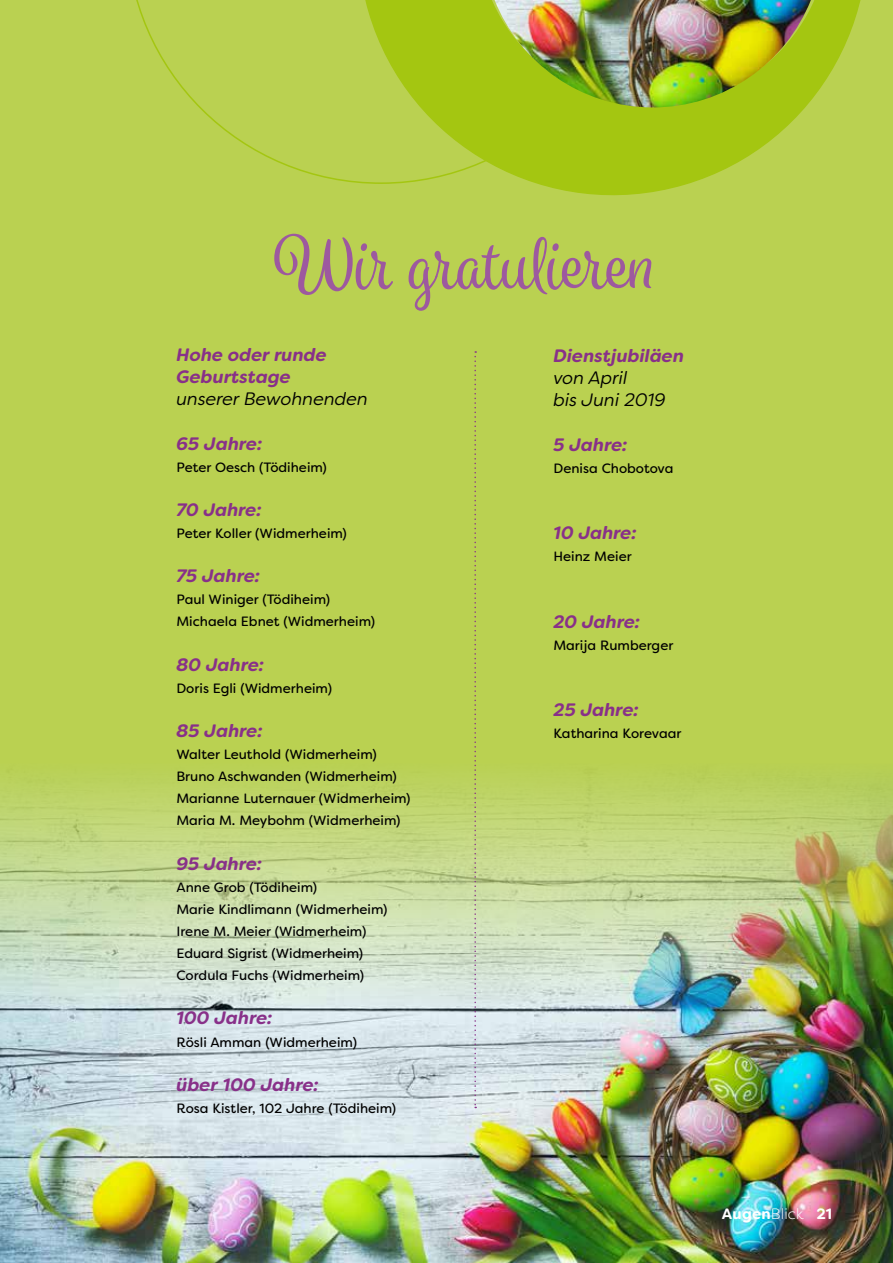
<style>
.page{position:relative;width:893px;height:1263px;background:#bad151}
.page>*{position:absolute;margin:0;border:0;box-sizing:border-box;transform-origin:0 0}
.t1{font:72px "Spumante";color:#9d599f}
.t2{font:italic 700 18px/22px "Filson Soft";letter-spacing:.005em;color:#883089}
.t3{font:italic 18px/22px "Filson Soft";color:#000}
.t4{font:700 15px "Filson Soft";letter-spacing:.015em;color:#fff}
.t5{font:13.5px/22px "Filson Soft";color:#000}
.s1{font-weight:300}
</style>
<div class="page">
<img style="left:0;top:776px;width:893px;height:487px">
<svg style="left:539px;top:0;width:322px;height:196px"></svg>
<svg style="left:136px;top:0;width:500px;height:184px"></svg>
<img style="left:495px;top:0;width:316px;height:107px">
<svg style="left:474px;top:351px;width:2px;height:757px"></svg>
<h1 class="t1" style="left:274px;top:221px;width:384px">Wir gratulieren</h1>
<h2 class="t2" style="left:176px;top:344px;width:152px">Hohe oder runde<br>Geburtstage</h2>
<h2 class="t3" style="left:176px;top:388px;width:193px">unserer Bewohnenden</h2>
<h2 class="t2" style="left:176px;top:432px;width:88px">65 Jahre:</h2>
<p class="t5" style="left:176px;top:456px;width:152px">Peter Oesch (Tödiheim)</p>
<h2 class="t2" style="left:176px;top:499px;width:87px">70 Jahre:</h2>
<p class="t5" style="left:176px;top:522px;width:172px">Peter Koller (Widmerheim)</p>
<h2 class="t2" style="left:176px;top:565px;width:85px">75 Jahre:</h2>
<p class="t5" style="left:176px;top:588px;width:200px">Paul Winiger (Tödiheim)<br>Michaela Ebnet (Widmerheim)</p>
<h2 class="t2" style="left:176px;top:653px;width:89px">80 Jahre:</h2>
<p class="t5" style="left:176px;top:677px;width:157px">Doris Egli (Widmerheim)</p>
<h2 class="t2" style="left:176px;top:720px;width:88px">85 Jahre:</h2>
<p class="t5" style="left:176px;top:743px;width:236px">Walter Leuthold (Widmerheim)<br>Bruno Aschwanden (Widmerheim)<br>Marianne Luternauer (Widmerheim)<br>Maria M. Meybohm (Widmerheim)</p>
<h2 class="t2" style="left:176px;top:852px;width:87px">95 Jahre:</h2>
<p class="t5" style="left:176px;top:876px;width:213px">Anne Grob (Tödiheim)<br>Marie Kindlimann (Widmerheim)<br>Irene M. Meier (Widmerheim)<br>Eduard Sigrist (Widmerheim)<br>Cordula Fuchs (Widmerheim)</p>
<h2 class="t2" style="left:176px;top:1007px;width:98px">100 Jahre:</h2>
<p class="t5" style="left:176px;top:1031px;width:182px">Rösli Amman (Widmerheim)</p>
<h2 class="t2" style="left:176px;top:1073px;width:144px">über 100 Jahre:</h2>
<p class="t5" style="left:176px;top:1097px;width:221px">Rosa Kistler, 102 Jahre (Tödiheim)</p>
<h2 class="t2" style="left:553px;top:345px;width:132px">Dienstjubiläen</h2>
<h2 class="t3" style="left:553px;top:367px;width:114px">von April<br>bis Juni 2019</h2>
<h2 class="t2" style="left:553px;top:433px;width:76px">5 Jahre:</h2>
<p class="t5" style="left:553px;top:457px;width:122px">Denisa Chobotova</p>
<h2 class="t2" style="left:553px;top:522px;width:85px">10 Jahre:</h2>
<p class="t5" style="left:553px;top:545px;width:80px">Heinz Meier</p>
<h2 class="t2" style="left:553px;top:610px;width:88px">20 Jahre:</h2>
<p class="t5" style="left:553px;top:634px;width:121px">Marija Rumberger</p>
<h2 class="t2" style="left:553px;top:699px;width:87px">25 Jahre:</h2>
<p class="t5" style="left:553px;top:722px;width:129px">Katharina Korevaar</p>
<p class="t4" style="left:722px;top:1204px;width:112px">Augen<span class="s1">Blick</span> 21</p>
</div>
